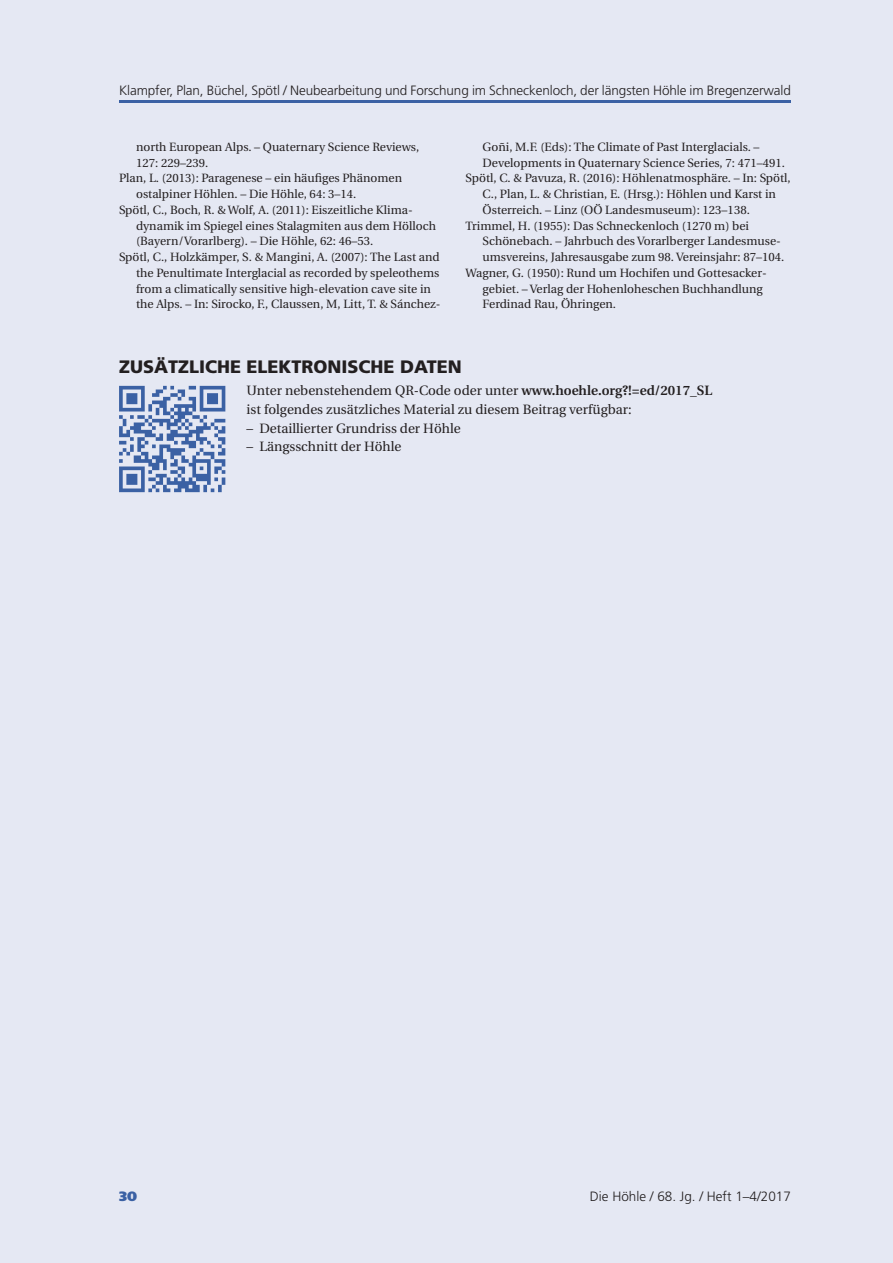
<style>
.page{position:relative;width:893px;height:1263px;background:#e5e8f3}
.page>*{position:absolute;margin:0;border:0;box-sizing:border-box;transform-origin:0 0}
.t1{font:900 18px "Frutiger";color:#231f20}
.t2{font:13.5px/18.8px "Utopia";color:#231f20}
.t3{font:300 13.5px "Frutiger";letter-spacing:-.005em;color:#231f20}
.t4{font:900 13.5px "Frutiger";color:#3b61a4}
.t5{font:12px "Utopia";color:#231f20}
.s1{font-weight:600}
</style>
<div class="page">
<hr style="left:119px;top:100px;width:672px;height:3px;background:#3b61a4">
<svg style="left:119px;top:386px;width:106px;height:106px"></svg>
<p class="t3" style="left:119px;top:85px;width:673px">Klampfer, Plan, Büchel, Spötl / Neubearbeitung und Forschung im Schneckenloch, der längsten Höhle im Bregenzerwald</p>
<p class="t5" style="left:136px;top:142px;width:285px">north European Alps. – Quaternary Science Reviews,</p>
<p class="t5" style="left:136px;top:158px;width:74px">127: 229–239.</p>
<p class="t5" style="left:119px;top:174px;width:285px">Plan, L. (2013): Paragenese – ein häufiges Phänomen</p>
<p class="t5" style="left:136px;top:189px;width:222px">ostalpiner Höhlen. – Die Höhle, 64: 3–14.</p>
<p class="t5" style="left:119px;top:205px;width:295px">Spötl, C., Boch, R. &amp; Wolf, A. (2011): Eiszeitliche Klima-</p>
<p class="t5" style="left:136px;top:221px;width:302px">dynamik im Spiegel eines Stalagmiten aus dem Hölloch</p>
<p class="t5" style="left:136px;top:237px;width:239px">(Bayern/Vorarlberg). – Die Höhle, 62: 46–53.</p>
<p class="t5" style="left:119px;top:252px;width:322px">Spötl, C., Holzkämper, S. &amp; Mangini, A. (2007): The Last and</p>
<p class="t5" style="left:136px;top:268px;width:305px">the Penultimate Interglacial as recorded by speleothems</p>
<p class="t5" style="left:136px;top:284px;width:296px">from a climatically sensitive high-elevation cave site in</p>
<p class="t5" style="left:136px;top:300px;width:306px">the Alps. – In: Sirocko, F., Claussen, M, Litt, T. &amp; Sánchez-</p>
<p class="t5" style="left:483px;top:142px;width:278px">Goñi, M.F. (Eds): The Climate of Past Interglacials. –</p>
<p class="t5" style="left:483px;top:158px;width:304px">Developments in Quaternary Science Series, 7: 471–491.</p>
<p class="t5" style="left:466px;top:174px;width:327px">Spötl, C. &amp; Pavuza, R. (2016): Höhlenatmosphäre. – In: Spötl,</p>
<p class="t5" style="left:483px;top:189px;width:295px">C., Plan, L. &amp; Christian, E. (Hrsg.): Höhlen und Karst in</p>
<p class="t5" style="left:483px;top:205px;width:269px">Österreich. – Linz (OÖ Landesmuseum): 123–138.</p>
<p class="t5" style="left:466px;top:221px;width:285px">Trimmel, H. (1955): Das Schneckenloch (1270 m) bei</p>
<p class="t5" style="left:483px;top:237px;width:300px">Schönebach. – Jahrbuch des Vorarlberger Landesmuse-</p>
<p class="t5" style="left:483px;top:252px;width:303px">umsvereins, Jahresausgabe zum 98. Vereinsjahr: 87–104.</p>
<p class="t5" style="left:466px;top:268px;width:303px">Wagner, G. (1950): Rund um Hochifen und Gottesacker-</p>
<p class="t5" style="left:483px;top:284px;width:282px">gebiet. – Verlag der Hohenloheschen Buchhandlung</p>
<p class="t5" style="left:483px;top:300px;width:135px">Ferdinad Rau, Öhringen.</p>
<h1 class="t1" style="left:119px;top:359px;width:344px">ZUSÄTZLICHE ELEKTRONISCHE DATEN</h1>
<p class="t2" style="left:247px;top:382px;width:467px">Unter nebenstehendem QR-Code oder unter <span class="s1">www.hoehle.org?!=ed/2017_SL </span>ist folgendes zusätzliches Material zu diesem Beitrag verfügbar:</p>
<p class="t2" style="left:247px;top:420px;width:216px">– Detaillierter Grundriss der Höhle</p>
<p class="t2" style="left:247px;top:439px;width:156px">– Längsschnitt der Höhle</p>
<p class="t4" style="left:119px;top:1191px;width:19px">30</p>
<p class="t3" style="left:590px;top:1191px;width:203px">Die Höhle / 68. Jg. / Heft 1–4/2017</p>
</div>
